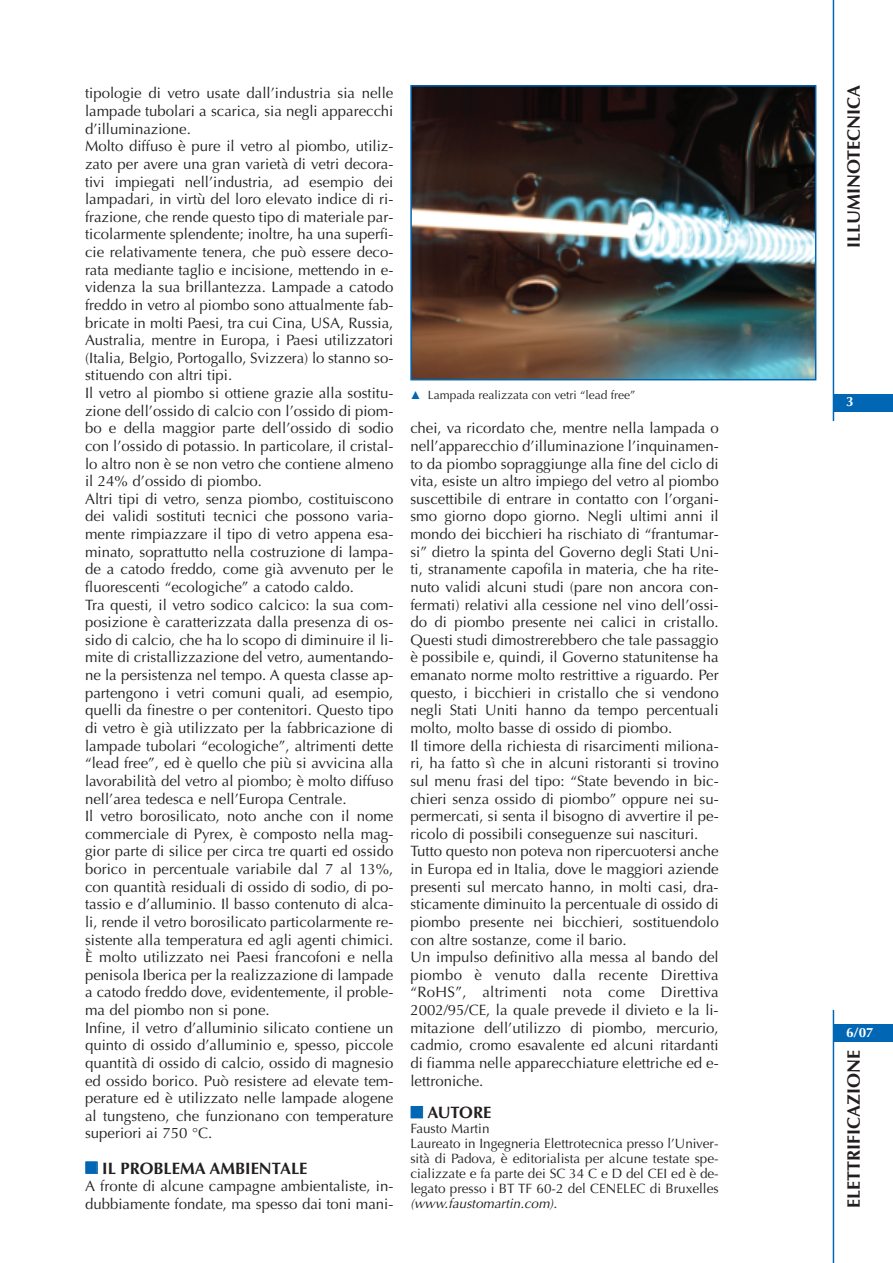
<style>
.page{position:relative;width:893px;height:1263px;background:#fff}
.page>*{position:absolute;margin:0;border:0;box-sizing:border-box;transform-origin:0 0}
.t1{font:700 18px "Optima";color:#231f20}
.t2{font:700 16.5px "Optima";color:#231f20}
.t3{font:15px/17.7px "Optima";color:#231f20}
.t4{font:13.5px/15px "Optima";color:#231f20}
.t5{font:italic 13.5px "Optima";color:#231f20}
.t6{font:700 13.5px "Optima";color:#fff}
.t7{font:12px "Optima";color:#231f20}
.s1{color:#0166b3}
</style>
<div class="page">
<div style="left:833px;top:394px;width:60px;height:17px;background:#0166b3"></div>
<div style="left:833px;top:1025px;width:60px;height:17px;background:#0166b3"></div>
<hr style="left:833px;top:0;width:1px;height:421px;background:#0166b3">
<hr style="left:833px;top:1010px;width:1px;height:253px;background:#0166b3">
<img style="left:413px;top:88px;width:400px;height:289px">
<div style="left:410px;top:85px;width:406px;height:295px;border:2px solid #0166b3"></div>
<p class="t3" style="left:85px;top:86px;width:310px">tipologie di vetro usate dall’industria sia nelle lampade tubolari a scarica, sia negli apparecchi d’illuminazione.<br>Molto diffuso è pure il vetro al piombo, utiliz&shy;zato per avere una gran varietà di vetri decora&shy;tivi impiegati nell’industria, ad esempio dei lampadari, in virtù del loro elevato indice di ri&shy;frazione, che rende questo tipo di materiale par&shy;ticolarmente splendente; inoltre, ha una superfi&shy;cie relativamente tenera, che può essere deco&shy;rata mediante taglio e incisione, mettendo in e&shy;videnza la sua brillantezza. Lampade a catodo freddo in vetro al piombo sono attualmente fab&shy;bricate in molti Paesi, tra cui Cina, USA, Russia, Australia, mentre in Europa, i Paesi utilizzatori (Italia, Belgio, Portogallo, Svizzera) lo stanno so&shy;stituendo con altri tipi.<br>Il vetro al piombo si ottiene grazie alla sostitu&shy;zione dell’ossido di calcio con l’ossido di piom&shy;bo e della maggior parte dell’ossido di sodio con l’ossido di potassio. In particolare, il cristal&shy;lo altro non è se non vetro che contiene almeno il 24% d’ossido di piombo.<br>Altri tipi di vetro, senza piombo, costituiscono dei validi sostituti tecnici che possono varia&shy;mente rimpiazzare il tipo di vetro appena esa&shy;minato, soprattutto nella costruzione di lampa&shy;de a catodo freddo, come già avvenuto per le fluorescenti “ecologiche” a catodo caldo.<br>Tra questi, il vetro sodico calcico: la sua com&shy;posizione è caratterizzata dalla presenza di os&shy;sido di calcio, che ha lo scopo di diminuire il li&shy;mite di cristallizzazione del vetro, aumentando&shy;ne la persistenza nel tempo. A questa classe ap&shy;partengono i vetri comuni quali, ad esempio, quelli da finestre o per contenitori. Questo tipo di vetro è già utilizzato per la fabbricazione di lampade tubolari “ecologiche”, altrimenti dette “lead free”, ed è quello che più si avvicina alla lavorabilità del vetro al piombo; è molto diffuso nell’area tedesca e nell’Europa Centrale.<br>Il vetro borosilicato, noto anche con il nome commerciale di Pyrex, è composto nella mag&shy;gior parte di silice per circa tre quarti ed ossido borico in percentuale variabile dal 7 al 13%, con quantità residuali di ossido di sodio, di po&shy;tassio e d’alluminio. Il basso contenuto di alca&shy;li, rende il vetro borosilicato particolarmente re&shy;sistente alla temperatura ed agli agenti chimici.<br>È molto utilizzato nei Paesi francofoni e nella penisola Iberica per la realizzazione di lampade a catodo freddo dove, evidentemente, il proble&shy;ma del piombo non si pone.<br>Infine, il vetro d’alluminio silicato contiene un quinto di ossido d’alluminio e, spesso, piccole quantità di ossido di calcio, ossido di magnesio ed ossido borico. Può resistere ad elevate tem&shy;perature ed è utilizzato nelle lampade alogene al tungsteno, che funzionano con temperature superiori ai 750 °C.</p>
<p class="t2" style="left:85px;top:1161px;width:224px"><span class="s1">■</span> IL PROBLEMA AMBIENTALE</p>
<p class="t3" style="left:85px;top:1179px;width:310px">A fronte di alcune campagne ambientaliste, in&shy;dubbiamente fondate, ma spesso dai toni mani-</p>
<p class="t7" style="left:411px;top:390px;width:226px"><span class="s1">★</span> Lampada realizzata con vetri “lead free”</p>
<p class="t3" style="left:410px;top:421px;width:310px">chei, va ricordato che, mentre nella lampada o nell’apparecchio d’illuminazione l’inquinamen&shy;to da piombo sopraggiunge alla fine del ciclo di vita, esiste un altro impiego del vetro al piombo suscettibile di entrare in contatto con l’organi&shy;smo giorno dopo giorno. Negli ultimi anni il mondo dei bicchieri ha rischiato di “frantumar&shy;si” dietro la spinta del Governo degli Stati Uni&shy;ti, stranamente capofila in materia, che ha rite&shy;nuto validi alcuni studi (pare non ancora con&shy;fermati) relativi alla cessione nel vino dell’ossi&shy;do di piombo presente nei calici in cristallo.<br>Questi studi dimostrerebbero che tale passaggio è possibile e, quindi, il Governo statunitense ha emanato norme molto restrittive a riguardo. Per questo, i bicchieri in cristallo che si vendono negli Stati Uniti hanno da tempo percentuali molto, molto basse di ossido di piombo.<br>Il timore della richiesta di risarcimenti miliona&shy;ri, ha fatto sì che in alcuni ristoranti si trovino sul menu frasi del tipo: “State bevendo in bic&shy;chieri senza ossido di piombo” oppure nei su&shy;permercati, si senta il bisogno di avvertire il pe&shy;ricolo di possibili conseguenze sui nascituri.<br>Tutto questo non poteva non ripercuotersi anche in Europa ed in Italia, dove le maggiori aziende presenti sul mercato hanno, in molti casi, dra&shy;sticamente diminuito la percentuale di ossido di piombo presente nei bicchieri, sostituendolo con altre sostanze, come il bario.<br>Un impulso definitivo alla messa al bando del piombo è venuto dalla recente Direttiva “RoHS”, altrimenti nota come Direttiva 2002/95/CE, la quale prevede il divieto e la li&shy;mitazione dell’utilizzo di piombo, mercurio, cadmio, cromo esavalente ed alcuni ritardanti di fiamma nelle apparecchiature elettriche ed e&shy;lettroniche.</p>
<p class="t2" style="left:411px;top:1106px;width:82px"><span class="s1">■</span> AUTORE</p>
<p class="t4" style="left:410px;top:1122px;width:310px">Fausto Martin<br>Laureato in Ingegneria Elettrotecnica presso l’Univer&shy;sità di Padova, è editorialista per alcune testate spe&shy;cializzate e fa parte dei SC 34 C e D del CEI ed è de&shy;legato presso i BT TF 60-2 del CENELEC di Bruxelles</p>
<p class="t5" style="left:410px;top:1198px;width:148px">(www.faustomartin.com).</p>
<p class="t1" style="left:846px;top:248px;width:165px;rotate:-90deg">ILLUMINOTECNICA</p>
<p class="t6" style="left:846px;top:396px;width:9px">3</p>
<p class="t6" style="left:846px;top:1027px;width:29px">6/07</p>
<p class="t1" style="left:846px;top:1208px;width:159px;rotate:-90deg">ELETTRIFICAZIONE</p>
</div>
